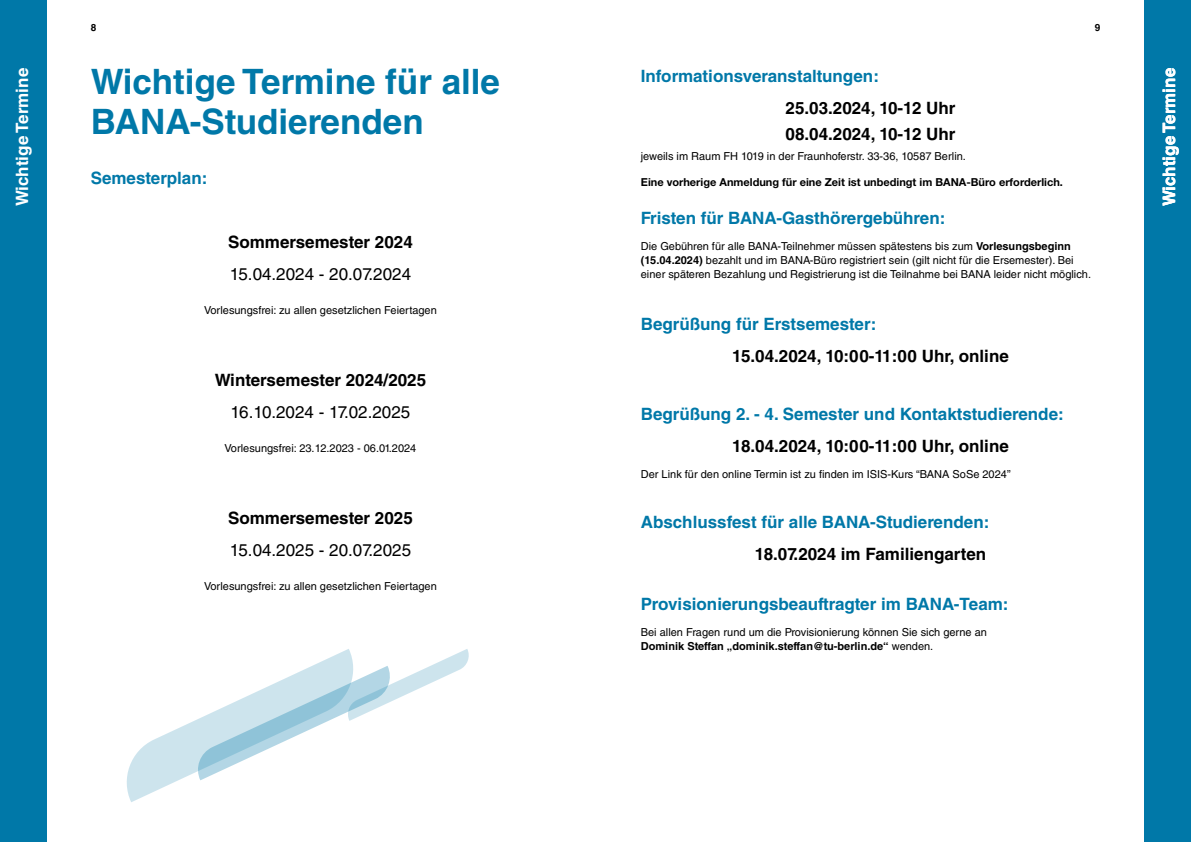
<style>
.page{position:relative;width:1191px;height:842px;background:#fff}
.page>*{position:absolute;margin:0;border:0;box-sizing:border-box;transform-origin:0 0}
.t1{font:700 35px/40px "Helvetica LT Std";color:#0078a8}
.t2{font:700 17px "Helvetica LT Std";color:#0078a8}
.t3{font:700 17px/26px "Helvetica LT Std";color:#000}
.t4{font:17px "Helvetica LT Std";color:#000}
.t5{font:700 17px "Helvetica LT Std";color:#fff}
.t6{font:11px/14px "Helvetica LT Std";color:#000}
.t7{font:700 11px "Helvetica Neue LT Std";color:#000}
.t8{font:700 10px "Helvetica LT Std";color:#000}
.s1{font-weight:700}
</style>
<div class="page">
<div style="left:1144px;top:0;width:47px;height:842px;background:#0078a8"></div>
<div style="left:0;top:0;width:47px;height:842px;background:#0078a8"></div>
<svg style="left:126px;top:649px;width:343px;height:153px"></svg>
<p class="t8" style="left:91px;top:22px;width:7px">8</p>
<p class="t8" style="left:1094px;top:22px;width:7px">9</p>
<h1 class="t1" style="left:91px;top:61px;width:411px">Wichtige Termine für alle<br>BANA-Studierenden</h1>
<h2 class="t2" style="left:91px;top:168px;width:118px">Semesterplan:</h2>
<h2 class="t5" style="left:12px;top:206px;width:140px;rotate:-90deg">Wichtige Termine</h2>
<h2 class="t5" style="left:1158px;top:206px;width:140px;rotate:-90deg">Wichtige Termine</h2>
<h2 class="t2" style="left:641px;top:66px;width:240px">Informationsveranstaltungen:</h2>
<h2 class="t3" style="left:785px;top:95px;width:171px">25.03.2024, 10-12 Uhr<br>08.04.2024, 10-12 Uhr</h2>
<p class="t6" style="left:641px;top:149px;width:327px">jeweils im Raum FH 1019 in der Fraunhoferstr. 33-36, 10587 Berlin.</p>
<p class="t7" style="left:641px;top:175px;width:423px">Eine vorherige Anmeldung für eine Zeit ist unbedingt im BANA-Büro erforderlich.</p>
<h2 class="t2" style="left:641px;top:208px;width:306px">Fristen für BANA-Gasthörergebühren:</h2>
<p class="t6" style="left:641px;top:239px;width:452px">Die Gebühren für alle BANA-Teilnehmer müssen spätestens bis zum <span class="s1">Vorlesungsbeginn (15.04.2024)</span> bezahlt und im BANA-Büro registriert sein (gilt nicht für die Ersemester). Bei einer späteren Bezahlung und Registrierung ist die Teilnahme bei BANA leider nicht möglich.</p>
<h2 class="t2" style="left:641px;top:314px;width:237px">Begrüßung für Erstsemester:</h2>
<h2 class="t3" style="left:732px;top:343px;width:278px">15.04.2024, 10:00-11:00 Uhr, online</h2>
<h2 class="t3" style="left:228px;top:229px;width:186px">Sommersemester 2024</h2>
<h2 class="t4" style="left:230px;top:264px;width:183px">15.04.2024 - 20.07.2024</h2>
<p class="t6" style="left:204px;top:303px;width:234px">Vorlesungsfrei: zu allen gesetzlichen Feiertagen</p>
<h2 class="t3" style="left:215px;top:367px;width:213px">Wintersemester 2024/2025</h2>
<h2 class="t4" style="left:230px;top:402px;width:181px">16.10.2024 - 17.02.2025</h2>
<p class="t6" style="left:224px;top:441px;width:193px">Vorlesungsfrei: 23.12.2023 - 06.01.2024</p>
<h2 class="t3" style="left:228px;top:505px;width:186px">Sommersemester 2025</h2>
<h2 class="t4" style="left:230px;top:540px;width:183px">15.04.2025 - 20.07.2025</h2>
<p class="t6" style="left:204px;top:579px;width:234px">Vorlesungsfrei: zu allen gesetzlichen Feiertagen</p>
<h2 class="t2" style="left:641px;top:404px;width:424px">Begrüßung 2. - 4. Semester und Kontaktstudierende:</h2>
<h2 class="t3" style="left:732px;top:433px;width:278px">18.04.2024, 10:00-11:00 Uhr, online</h2>
<p class="t6" style="left:641px;top:467px;width:371px">Der Link für den online Termin ist zu finden im ISIS-Kurs “BANA SoSe 2024”</p>
<h2 class="t2" style="left:641px;top:512px;width:350px">Abschlussfest für alle BANA-Studierenden:</h2>
<h2 class="t3" style="left:755px;top:541px;width:233px">18.07.2024 im Familiengarten</h2>
<h2 class="t2" style="left:641px;top:594px;width:369px">Provisionierungsbeauftragter im BANA-Team:</h2>
<p class="t6" style="left:641px;top:625px;width:348px">Bei allen Fragen rund um die Provisionierung können Sie sich gerne an<br><span class="s1">Dominik Steffan „dominik.steffan@tu-berlin.de“</span> wenden.</p>
</div>
